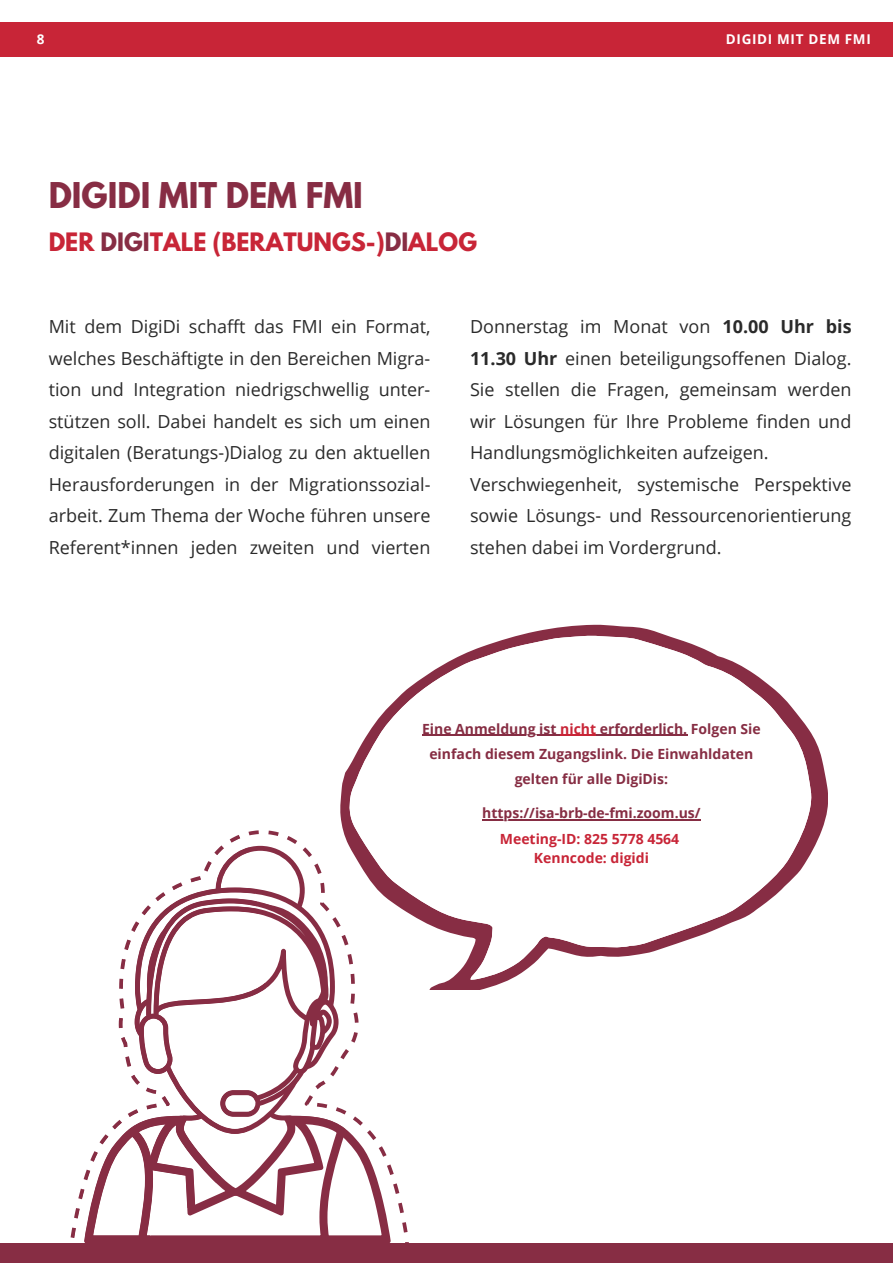
<style>
.page{position:relative;width:893px;height:1264px;background:#fff}
.page>*{position:absolute;margin:0;border:0;box-sizing:border-box;transform-origin:0 0}
.t1{font:700 31.5px "League Spartan";color:#872d44}
.t2{font:700 22.5px "League Spartan";color:#c82537}
.t3{font:18px/31.5px "Open Sans";color:#2a2a2a;text-align:justify}
.t4{font:700 13.95px/25px "Open Sans";color:#862d43;text-align:center}
.t5{font:700 13.95px "Open Sans";color:#c82537}
.t6{font:700 13.5px "Open Sans";letter-spacing:.05em;color:#fff}
.s1{color:#872d44}
.s2{font-weight:700}
.s3{color:#c82537}
</style>
<div class="page">
<div style="left:0;top:22px;width:892px;height:34px;background:#c82537"></div>
<svg style="left:84px;top:845px;width:306px;height:398px"></svg>
<div style="left:0;top:1243px;width:892px;height:19px;background:#872d44"></div>
<svg style="left:340px;top:624px;width:487px;height:365px"></svg>
<svg style="left:348px;top:635px;width:463px;height:344px"></svg>
<hr style="left:422px;top:734px;width:138px;height:2px;background:#862d43">
<hr style="left:560px;top:734px;width:36px;height:2px;background:#c82537">
<hr style="left:596px;top:734px;width:91px;height:2px;background:#862d43">
<hr style="left:482px;top:819px;width:218px;height:1px;background:#862d43">
<p class="t6" style="left:37px;top:29px;width:9px">8</p>
<p class="t6" style="left:725px;top:29px;width:146px">DIGIDI MIT DEM FMI</p>
<p class="t1" style="left:49px;top:180px;width:316px">DIGIDI MIT DEM FMI</p>
<p class="t2" style="left:49px;top:231px;width:430px">DER <span class="s1">DIGI</span>TALE (BERATUNGS-)<span class="s1">DI</span>ALOG</p>
<p class="t3" style="left:49px;top:310px;width:383px">Mit dem DigiDi schafft das FMI ein Format, welches Beschäftigte in den Bereichen Migra&shy;tion und Integration niedrigschwellig unter&shy;stützen soll. Dabei handelt es sich um einen digitalen (Beratungs-)Dialog zu den aktuellen Herausforderungen in der Migrationssozial&shy;arbeit. Zum Thema der Woche führen unsere Referent*innen jeden zweiten und vierten</p>
<p class="t3" style="left:470px;top:310px;width:383px">Donnerstag im Monat von <span class="s2">10.00 Uhr bis 11.30 Uhr</span> einen beteiligungsoffenen Dialog.<br>Sie stellen die Fragen, gemeinsam werden wir Lösungen für Ihre Probleme finden und Handlungsmöglichkeiten aufzeigen.</p>
<p class="t3" style="left:470px;top:468px;width:383px">Verschwiegenheit, systemische Perspektive sowie Lösungs- und Ressourcenorientierung stehen dabei im Vordergrund.</p>
<p class="t4" style="left:422px;top:716px;width:340px">Eine Anmeldung ist <span class="s3">nicht</span> erforderlich. Folgen Sie einfach diesem Zugangslink. Die Einwahldaten gelten für alle DigiDis:</p>
<p class="t4" style="left:482px;top:800px;width:220px">https://isa-brb-de-fmi.zoom.us/</p>
<p class="t5" style="left:500px;top:829px;width:181px">Meeting-ID: 825 5778 4564</p>
<p class="t5" style="left:534px;top:848px;width:116px">Kenncode: digidi</p>
</div>
